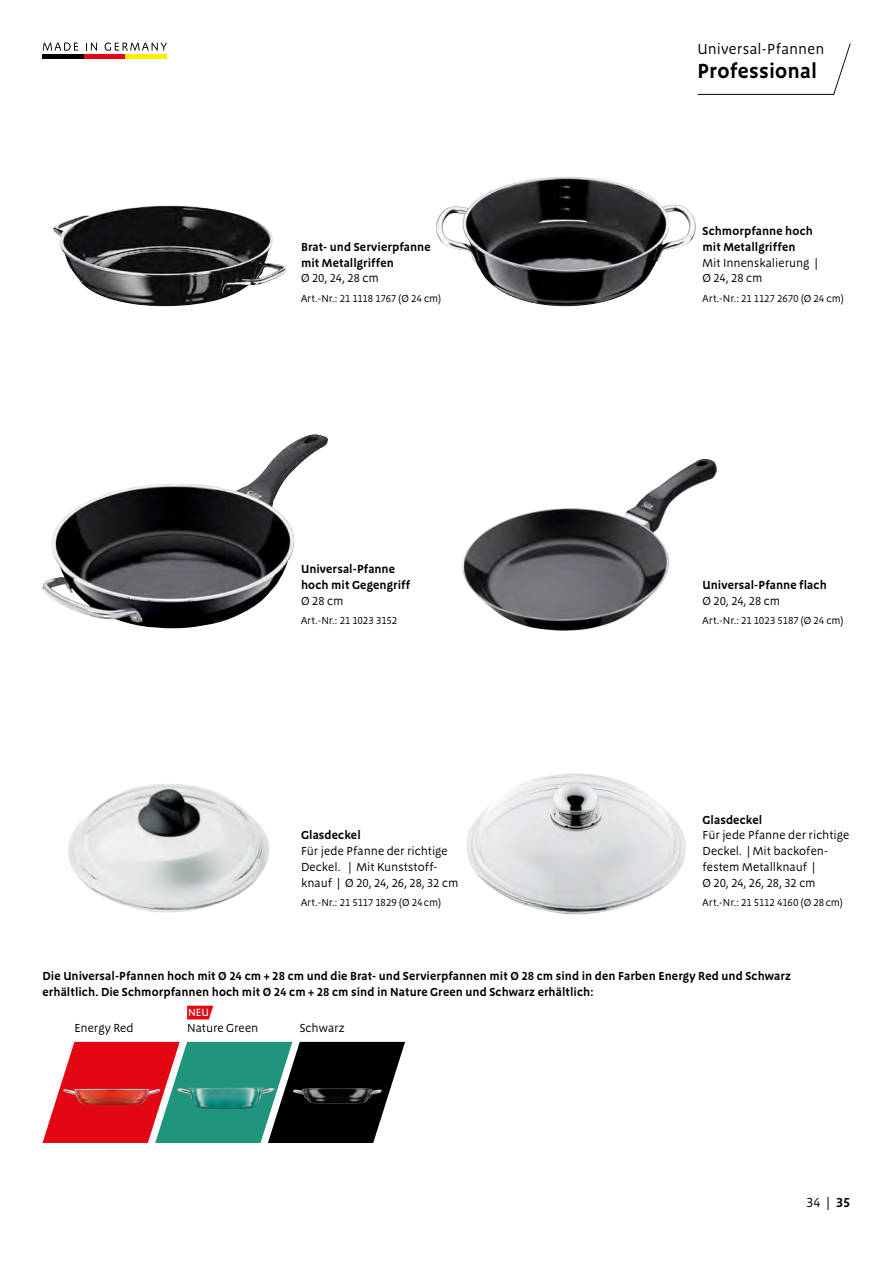
<style>
.page{position:relative;width:893px;height:1263px;background:#fff}
.page>*{position:absolute;margin:0;border:0;box-sizing:border-box;transform-origin:0 0}
.Kolumne_groß{font:600 21px "Megano OT";letter-spacing:.01em;color:#000}
.Kolumne_klein{font:15px "Megano OT";letter-spacing:.01em;color:#000}
.t1{font:13.5px "Megano OT";color:#000}
.Produktname{font:600 12px/15.8px "Megano OT";letter-spacing:.005em;color:#000}
.Produktbeschreibung{font:12px/15.8px "Megano OT";color:#000}
.t2{font:500 10.8px "Megano OT";color:#fff}
.Artikelnummer{font:10.5px "Megano OT";letter-spacing:.005em;color:#000}
.s1{font-weight:600}
</style>
<div class="page">
<img style="left:53px;top:206px;width:234px;height:100px">
<img style="left:436px;top:177px;width:260px;height:129px">
<img style="left:466px;top:773px;width:220px;height:141px">
<img style="left:43px;top:434px;width:285px;height:195px">
<img style="left:462px;top:459px;width:256px;height:172px">
<svg style="left:43px;top:43px;width:35px;height:8px"></svg>
<svg style="left:86px;top:43px;width:11px;height:8px"></svg>
<svg style="left:105px;top:43px;width:62px;height:8px"></svg>
<hr style="left:43px;top:55px;width:41px;height:4px;background:#000">
<hr style="left:84px;top:55px;width:41px;height:4px;background:#e30613">
<hr style="left:125px;top:55px;width:42px;height:4px;background:#ffed00">
<img style="left:68px;top:784px;width:202px;height:129px">
<svg style="left:42px;top:1042px;width:363px;height:101px;background:#71534f"></svg>
<img style="left:293px;top:1088px;width:89px;height:16px">
<svg style="left:697px;top:43px;width:154px;height:52px"></svg>
<svg style="left:187px;top:1006px;width:26px;height:13px"></svg>
<p class="Produktname" style="left:301px;top:239px;width:131px">Brat- und Servierpfanne mit Metallgriffen</p>
<p class="Produktbeschreibung" style="left:301px;top:270px;width:79px">Ø 20, 24, 28 cm</p>
<p class="Artikelnummer" style="left:301px;top:292px;width:142px">Art.-Nr.: 21 1118 1767 (Ø 24 cm)</p>
<p class="Produktname" style="left:301px;top:561px;width:111px">Universal-Pfanne hoch mit Gegengriff</p>
<p class="Produktbeschreibung" style="left:301px;top:593px;width:44px">Ø 28 cm</p>
<p class="Artikelnummer" style="left:301px;top:615px;width:98px">Art.-Nr.: 21 1023 3152</p>
<p class="Produktname" style="left:301px;top:827px;width:61px">Glasdeckel</p>
<p class="Produktbeschreibung" style="left:301px;top:843px;width:159px">Für jede Pfanne der richtige<br>Deckel. | Mit Kunststoff&shy;knauf | Ø 20, 24, 26, 28, 32 cm</p>
<p class="Artikelnummer" style="left:301px;top:897px;width:141px">Art.-Nr.: 21 5117 1829 (Ø 24cm)</p>
<p class="Kolumne_klein" style="left:697px;top:40px;width:128px">Universal-Pfannen</p>
<p class="Kolumne_groß" style="left:697px;top:58px;width:121px">Professional</p>
<p class="Produktname" style="left:702px;top:223px;width:112px">Schmorpfanne hoch mit Metallgriffen</p>
<p class="Produktbeschreibung" style="left:702px;top:255px;width:117px">Mit Innenskalierung |<br>Ø 24, 28 cm</p>
<p class="Artikelnummer" style="left:702px;top:292px;width:143px">Art.-Nr.: 21 1127 2670 (Ø 24 cm)</p>
<p class="Produktname" style="left:702px;top:577px;width:126px">Universal-Pfanne flach</p>
<p class="Produktbeschreibung" style="left:702px;top:593px;width:79px">Ø 20, 24, 28 cm</p>
<p class="Artikelnummer" style="left:702px;top:615px;width:142px">Art.-Nr.: 21 1023 5187 (Ø 24 cm)</p>
<p class="Produktname" style="left:702px;top:812px;width:61px">Glasdeckel</p>
<p class="Produktbeschreibung" style="left:702px;top:827px;width:148px">Für jede Pfanne der richtige<br>Deckel. | Mit backofen&shy;festem Metallknauf |<br>Ø 20, 24, 26, 28, 32 cm</p>
<p class="Artikelnummer" style="left:702px;top:897px;width:142px">Art.-Nr.: 21 5112 4160 (Ø 28cm)</p>
<p class="Produktname" style="left:43px;top:968px;width:750px">Die Universal-Pfannen hoch mit Ø 24 cm + 28 cm und die Brat- und Servierpfannen mit Ø 28 cm sind in den Farben Energy Red und Schwarz erhältlich. Die Schmorpfannen hoch mit Ø 24 cm + 28 cm sind in Nature Green und Schwarz erhältlich:</p>
<p class="Produktbeschreibung" style="left:74px;top:1020px;width:61px">Energy Red</p>
<p class="t2" style="left:188px;top:1006px;width:22px">NEU</p>
<p class="Produktbeschreibung" style="left:187px;top:1020px;width:73px">Nature Green</p>
<p class="Produktbeschreibung" style="left:300px;top:1020px;width:46px">Schwarz</p>
<p class="t1" style="left:806px;top:1195px;width:46px">34 | <span class="s1">35</span></p>
</div>
